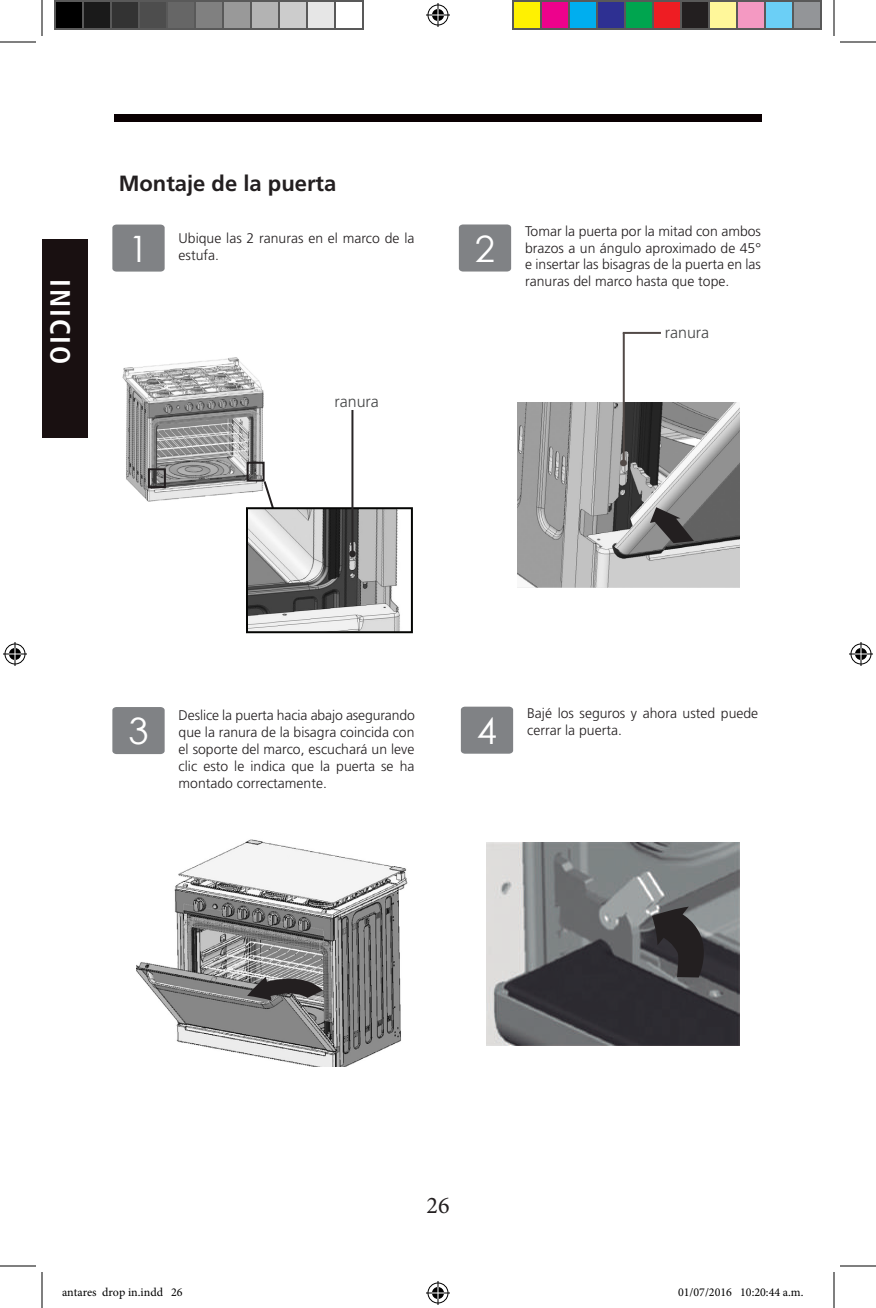
<style>
.page{position:relative;width:876px;height:1308px;background:#fff}
.page>*{position:absolute;margin:0;border:0;box-sizing:border-box;transform-origin:0 0}
.t1{font:36.4px "Century Gothic";color:#fff}
.t2{font:700 condensed 28px "Frutiger";letter-spacing:.07em;color:#fff}
.t3{font:24px "Minion Pro";color:#231f20}
.t4{font:700 22px "Frutiger";color:#231f20}
.t5{font:300 16px "Frutiger";color:#434445}
.t6{font:300 14px/16.8px "Frutiger";color:#231f20}
.t7{font:12px "Minion Pro";color:#000}
</style>
<div class="page">
<div style="left:114px;top:114px;width:648px;height:8px;background:#0a0002"></div>
<div style="left:42px;top:239px;width:45px;height:198px;background:#191011"></div>
<img style="left:486px;top:842px;width:254px;height:203px">
<img style="left:137px;top:839px;width:271px;height:228px">
<div style="left:112px;top:225px;width:53px;height:47px;background:#808285"></div>
<div style="left:459px;top:224px;width:52px;height:48px;background:#808285"></div>
<div style="left:112px;top:707px;width:53px;height:47px;background:#808285"></div>
<div style="left:461px;top:707px;width:52px;height:47px;background:#808285"></div>
<img style="left:122px;top:357px;width:143px;height:145px">
<img style="left:249px;top:510px;width:151px;height:120px">
<div style="left:247px;top:462px;width:18px;height:20px;border:2px solid #231f20"></div>
<div style="left:148px;top:468px;width:18px;height:20px;border:2px solid #231f20"></div>
<svg style="left:262px;top:479px;width:14px;height:32px"></svg>
<div style="left:246px;top:507px;width:167px;height:126px;border:2px solid #040503"></div>
<img style="left:518px;top:403px;width:222px;height:184px">
<svg style="left:650px;top:507px;width:44px;height:36px;background:#5b5959"></svg>
<hr style="left:623px;top:332px;width:38px;height:2px;background:#524a47">
<div style="left:620px;top:460px;width:7px;height:6px;background:#524a47;border-radius:50%"></div>
<hr style="left:623px;top:333px;width:2px;height:128px;background:#524a47">
<div style="left:349px;top:551px;width:7px;height:6px;background:#282526;border-radius:50%"></div>
<hr style="left:351px;top:410px;width:2px;height:142px;background:#282526">
<svg style="left:247px;top:977px;width:76px;height:24px;background:#555354"></svg>
<svg style="left:652px;top:907px;width:52px;height:72px;background:#3e3d3e"></svg>
<hr style="left:0;top:42px;width:36px;height:1px;background:#000">
<hr style="left:840px;top:42px;width:36px;height:1px;background:#000">
<hr style="left:0;top:1266px;width:36px;height:1px;background:#000">
<hr style="left:840px;top:1266px;width:36px;height:1px;background:#000">
<hr style="left:42px;top:0;width:1px;height:36px;background:#000">
<hr style="left:42px;top:1272px;width:1px;height:36px;background:#000">
<hr style="left:834px;top:0;width:1px;height:36px;background:#000">
<hr style="left:834px;top:1272px;width:1px;height:36px;background:#000">
<svg style="left:426px;top:3px;width:24px;height:24px"></svg>
<svg style="left:426px;top:1281px;width:24px;height:24px"></svg>
<svg style="left:3px;top:642px;width:24px;height:24px"></svg>
<svg style="left:849px;top:642px;width:24px;height:24px"></svg>
<div style="left:55px;top:1px;width:28px;height:28px;background:#000"></div>
<div style="left:54px;top:0;width:30px;height:30px;border:2px solid #595959"></div>
<div style="left:83px;top:1px;width:28px;height:28px;background:#1a1a1a"></div>
<div style="left:82px;top:0;width:30px;height:30px;border:2px solid #595959"></div>
<div style="left:111px;top:1px;width:28px;height:28px;background:#333"></div>
<div style="left:110px;top:0;width:30px;height:30px;border:2px solid #595959"></div>
<div style="left:139px;top:1px;width:28px;height:28px;background:#4d4d4d"></div>
<div style="left:138px;top:0;width:30px;height:30px;border:2px solid #595959"></div>
<div style="left:167px;top:1px;width:28px;height:28px;background:#666"></div>
<div style="left:166px;top:0;width:30px;height:30px;border:2px solid #595959"></div>
<div style="left:195px;top:1px;width:28px;height:28px;background:#808080"></div>
<div style="left:194px;top:0;width:30px;height:30px;border:2px solid #595959"></div>
<div style="left:223px;top:1px;width:28px;height:28px;background:#999"></div>
<div style="left:222px;top:0;width:30px;height:30px;border:2px solid #595959"></div>
<div style="left:251px;top:1px;width:28px;height:28px;background:#b3b3b3"></div>
<div style="left:250px;top:0;width:30px;height:30px;border:2px solid #595959"></div>
<div style="left:279px;top:1px;width:28px;height:28px;background:#ccc"></div>
<div style="left:278px;top:0;width:30px;height:30px;border:2px solid #595959"></div>
<div style="left:307px;top:1px;width:28px;height:28px;background:#e6e6e6"></div>
<div style="left:306px;top:0;width:30px;height:30px;border:2px solid #595959"></div>
<div style="left:334px;top:0;width:30px;height:30px;border:2px solid #595959"></div>
<div style="left:513px;top:1px;width:28px;height:28px;background:#fff101"></div>
<div style="left:512px;top:0;width:30px;height:30px;border:2px solid #595959"></div>
<div style="left:541px;top:1px;width:28px;height:28px;background:#ed028c"></div>
<div style="left:540px;top:0;width:30px;height:30px;border:2px solid #595959"></div>
<div style="left:569px;top:1px;width:28px;height:28px;background:#00aeef"></div>
<div style="left:568px;top:0;width:30px;height:30px;border:2px solid #595959"></div>
<div style="left:597px;top:1px;width:28px;height:28px;background:#2e3092"></div>
<div style="left:596px;top:0;width:30px;height:30px;border:2px solid #595959"></div>
<div style="left:625px;top:1px;width:28px;height:28px;background:#00a54f"></div>
<div style="left:624px;top:0;width:30px;height:30px;border:2px solid #595959"></div>
<div style="left:653px;top:1px;width:28px;height:28px;background:#ee1d23"></div>
<div style="left:652px;top:0;width:30px;height:30px;border:2px solid #595959"></div>
<div style="left:681px;top:1px;width:28px;height:28px;background:#231f20"></div>
<div style="left:680px;top:0;width:30px;height:30px;border:2px solid #595959"></div>
<div style="left:709px;top:1px;width:28px;height:28px;background:#fff79a"></div>
<div style="left:708px;top:0;width:30px;height:30px;border:2px solid #595959"></div>
<div style="left:737px;top:1px;width:28px;height:28px;background:#f499c2"></div>
<div style="left:736px;top:0;width:30px;height:30px;border:2px solid #595959"></div>
<div style="left:765px;top:1px;width:28px;height:28px;background:#6bcff6"></div>
<div style="left:764px;top:0;width:30px;height:30px;border:2px solid #595959"></div>
<div style="left:793px;top:1px;width:28px;height:28px;background:#939598"></div>
<div style="left:792px;top:0;width:30px;height:30px;border:2px solid #595959"></div>
<div style="left:678px;top:1288px;width:6px;height:9px;border:1px solid #fff;border-radius:50%"></div>
<svg style="left:679px;top:1288px;width:5px;height:9px"></svg>
<h2 class="t2" style="left:77px;top:279px;width:87px;rotate:90deg">INICIO</h2>
<h3 class="t4" style="left:119px;top:170px;width:219px">Montaje de la puerta</h3>
<h1 class="t1" style="left:128px;top:223px;width:22px">1</h1>
<p class="t6" style="left:179px;top:230px;width:237px">Ubique las 2 ranuras en el marco de la estufa.</p>
<h1 class="t1" style="left:475px;top:223px;width:22px">2</h1>
<p class="t6" style="left:525px;top:223px;width:237px;text-align:justify">Tomar la puerta por la mitad con ambos brazos a un ángulo aproximado de 45° e insertar las bisagras de la puerta en las ranuras del marco hasta que tope.</p>
<p class="t5" style="left:334px;top:392px;width:46px">ranura</p>
<p class="t5" style="left:665px;top:323px;width:46px">ranura</p>
<h1 class="t1" style="left:128px;top:706px;width:22px">3</h1>
<p class="t6" style="left:179px;top:707px;width:238px;text-align:justify">Deslice la puerta hacia abajo asegurando que la ranura de la bisagra coincida con el soporte del marco, escuchará un leve clic esto le indica que la puerta se ha montado correctamente.</p>
<h1 class="t1" style="left:477px;top:705px;width:22px">4</h1>
<p class="t6" style="left:527px;top:705px;width:233px">Bajé los seguros y ahora usted puede cerrar la puerta.</p>
<h3 class="t3" style="left:426px;top:1189px;width:25px">26</h3>
<p class="t7" style="left:62px;top:1284px;width:122px">antares drop in.indd 26</p>
<p class="t7" style="left:678px;top:1284px;width:127px">01/07/2016 10:20:44 a.m.</p>
</div>
